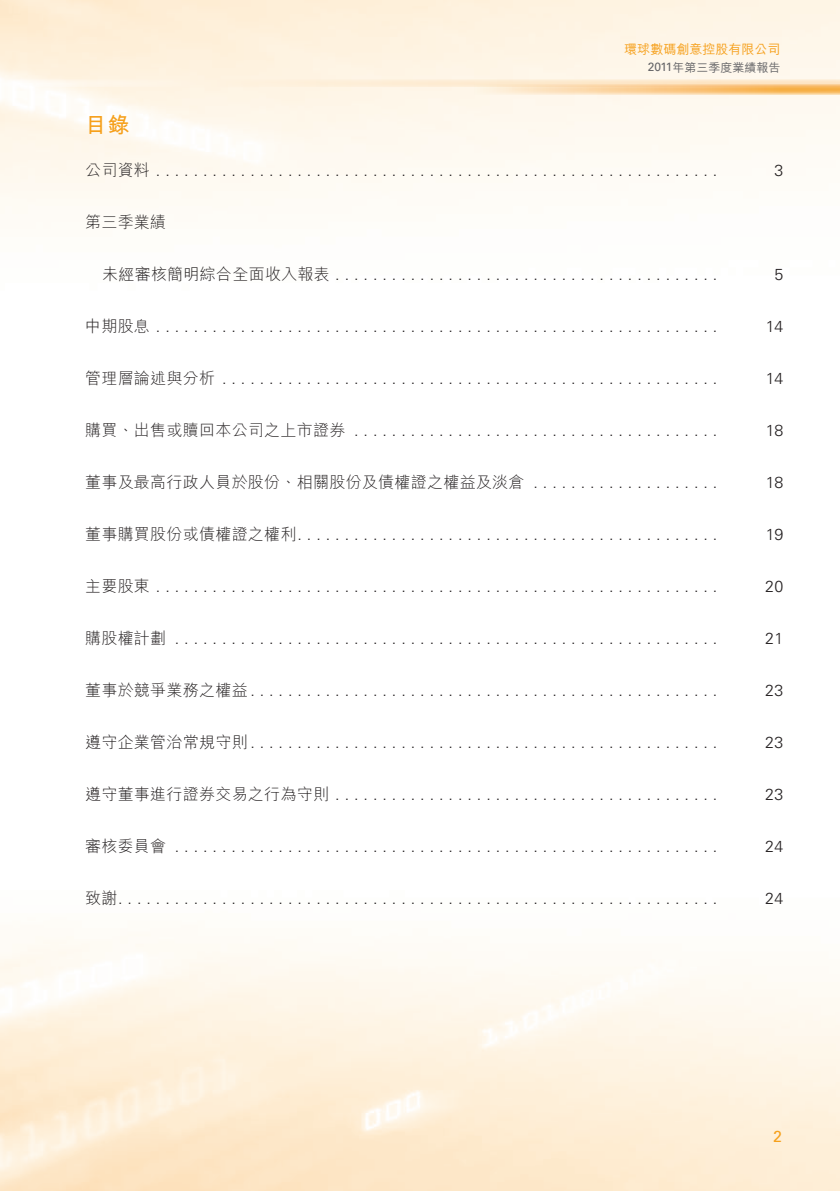
<style>
.page{position:relative;width:840px;height:1191px;background:#fff}
.page>*{position:absolute;margin:0;border:0;box-sizing:border-box;transform-origin:0 0}
.t1{font:700 22px "M Hei HK";color:#f6a01b}
.t2{font:300 16px "Univers LT Std";letter-spacing:.015em;color:#231f20}
.t3{font:300 16px "M Hei HK";letter-spacing:.015em;color:#231f20}
.t4{font:500 13px "M Hei HK";color:#f6a01b}
.t5{font:500 12px "M Hei HK";color:#636366}
.s1{font-family:"Univers LT Std";font-weight:400}
.s2{font-family:"M Hei HK"}
</style>
<div class="page">
<svg style="left:1px;top:80px;width:838px;height:7px"></svg>
<svg style="left:438px;top:85px;width:401px;height:10px"></svg>
<h1 class="t1" style="left:85px;top:109px;width:46px">目錄</h1>
<p class="t4" style="left:624px;top:39px;width:157px">環球數碼創意控股有限公司</p>
<p class="t5" style="left:647px;top:59px;width:134px"><span class="s1">2011</span>年第三季度業績報告</p>
<p class="t2" style="left:85px;top:161px;width:633px"><span class="s2">公司資料</span> ............................................................</p>
<p class="t3" style="left:85px;top:211px;width:83px">第三季業績</p>
<p class="t2" style="left:773px;top:161px;width:10px">3</p>
<p class="t2" style="left:102px;top:265px;width:616px"><span class="s2">未經審核簡明綜合全面收入報表</span> .........................................</p>
<p class="t2" style="left:773px;top:265px;width:10px">5</p>
<p class="t2" style="left:85px;top:317px;width:633px"><span class="s2">中期股息</span> ............................................................</p>
<p class="t2" style="left:765px;top:317px;width:19px">14</p>
<p class="t2" style="left:85px;top:369px;width:633px"><span class="s2">管理層論述與分析</span> .....................................................</p>
<p class="t2" style="left:765px;top:369px;width:19px">14</p>
<p class="t3" style="left:85px;top:419px;width:262px">購買、出售或贖回本公司之上市證券</p>
<p class="t2" style="left:354px;top:421px;width:364px">.......................................</p>
<p class="t2" style="left:765px;top:421px;width:19px">18</p>
<p class="t3" style="left:85px;top:471px;width:440px">董事及最高行政人員於股份、相關股份及債權證之權益及淡倉</p>
<p class="t2" style="left:533px;top:473px;width:185px">....................</p>
<p class="t2" style="left:765px;top:473px;width:19px">18</p>
<p class="t2" style="left:85px;top:525px;width:633px"><span class="s2">董事購買股份或債權證之權利</span> .............................................</p>
<p class="t2" style="left:765px;top:525px;width:19px">19</p>
<p class="t2" style="left:85px;top:577px;width:633px"><span class="s2">主要股東</span> ............................................................</p>
<p class="t2" style="left:764px;top:577px;width:20px">20</p>
<p class="t3" style="left:85px;top:627px;width:83px">購股權計劃</p>
<p class="t2" style="left:175px;top:629px;width:543px">..........................................................</p>
<p class="t2" style="left:764px;top:629px;width:20px">21</p>
<p class="t2" style="left:85px;top:681px;width:633px"><span class="s2">董事於競爭業務之權益</span> ..................................................</p>
<p class="t2" style="left:764px;top:681px;width:20px">23</p>
<p class="t2" style="left:85px;top:733px;width:633px"><span class="s2">遵守企業管治常規守則</span> ..................................................</p>
<p class="t2" style="left:764px;top:733px;width:20px">23</p>
<p class="t2" style="left:85px;top:785px;width:633px"><span class="s2">遵守董事進行證券交易之行為守則</span> .........................................</p>
<p class="t2" style="left:764px;top:785px;width:20px">23</p>
<p class="t3" style="left:85px;top:835px;width:83px">審核委員會</p>
<p class="t2" style="left:175px;top:837px;width:543px">..........................................................</p>
<p class="t2" style="left:764px;top:837px;width:20px">24</p>
<p class="t2" style="left:85px;top:889px;width:633px"><span class="s2">致謝</span> ................................................................</p>
<p class="t2" style="left:764px;top:889px;width:20px">24</p>
</div>
